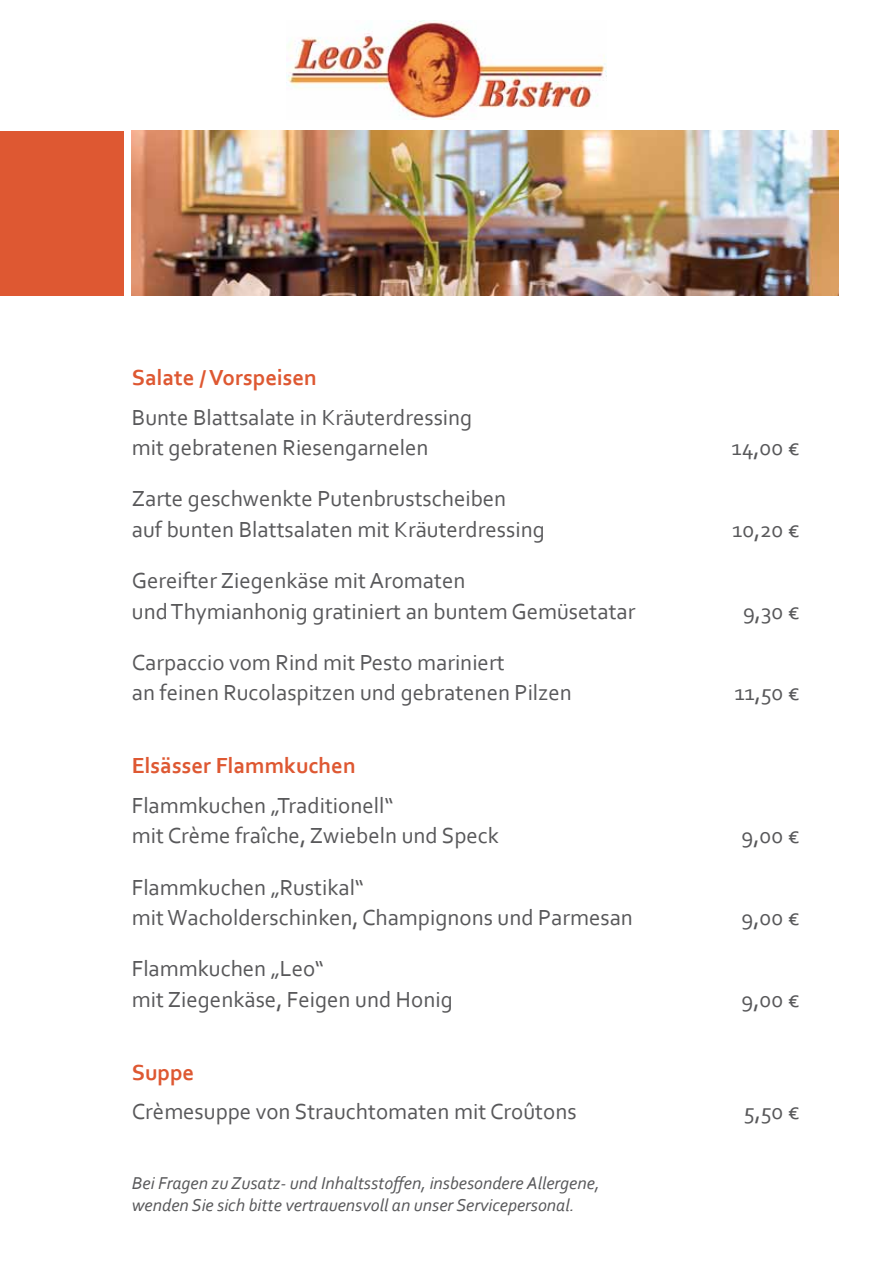
<style>
.page{position:relative;width:893px;height:1263px;background:#fff}
.page>*{position:absolute;margin:0;border:0;box-sizing:border-box;transform-origin:0 0}
.t1{font:22.8px/30.3px "Corbel";color:#58585a}
.t2{font:700 22.8px "Corbel";color:#de5832}
.t3{font:italic 18px/21.6px "Corbel";color:#58585a}
</style>
<div class="page">
<div style="left:0;top:131px;width:123px;height:165px;background:#de5832"></div>
<img style="left:132px;top:131px;width:707px;height:165px">
<img style="left:287px;top:20px;width:319px;height:99px">
<p class="t2" style="left:132px;top:363px;width:187px">Salate / Vorspeisen</p>
<p class="t1" style="left:132px;top:401px;width:342px">Bunte Blattsalate in Kräuterdressing mit gebratenen Riesengarnelen</p>
<p class="t1" style="left:132px;top:483px;width:415px">Zarte geschwenkte Putenbrustscheiben<br>auf bunten Blattsalaten mit Kräuterdressing</p>
<p class="t1" style="left:132px;top:565px;width:505px">Gereifter Ziegenkäse mit Aromaten<br>und Thymianhonig gratiniert an buntem Gemüsetatar</p>
<p class="t1" style="left:132px;top:647px;width:441px">Carpaccio vom Rind mit Pesto mariniert<br>an feinen Rucolaspitzen und gebratenen Pilzen</p>
<p class="t2" style="left:132px;top:751px;width:225px">Elsässer Flammkuchen</p>
<p class="t1" style="left:132px;top:789px;width:369px">Flammkuchen „Traditionell“<br>mit Crème fraîche, Zwiebeln und Speck</p>
<p class="t1" style="left:132px;top:871px;width:503px">Flammkuchen „Rustikal“<br>mit Wacholderschinken, Champignons und Parmesan</p>
<p class="t1" style="left:132px;top:953px;width:322px">Flammkuchen „Leo“<br>mit Ziegenkäse, Feigen und Honig</p>
<p class="t1" style="left:731px;top:432px;width:69px">14,00 €</p>
<p class="t1" style="left:732px;top:513px;width:69px">10,20 €</p>
<p class="t1" style="left:743px;top:595px;width:58px">9,30 €</p>
<p class="t1" style="left:734px;top:677px;width:67px">11,50 €</p>
<p class="t1" style="left:742px;top:820px;width:59px">9,00 €</p>
<p class="t1" style="left:742px;top:902px;width:59px">9,00 €</p>
<p class="t1" style="left:742px;top:983px;width:59px">9,00 €</p>
<p class="t2" style="left:132px;top:1058px;width:64px">Suppe</p>
<p class="t1" style="left:132px;top:1096px;width:446px">Crèmesuppe von Strauchtomaten mit Croûtons</p>
<p class="t1" style="left:744px;top:1096px;width:57px">5,50 €</p>
<p class="t3" style="left:132px;top:1172px;width:469px">Bei Fragen zu Zusatz- und Inhaltsstoffen, insbesondere Allergene, wenden Sie sich bitte vertrauensvoll an unser Servicepersonal.</p>
</div>
